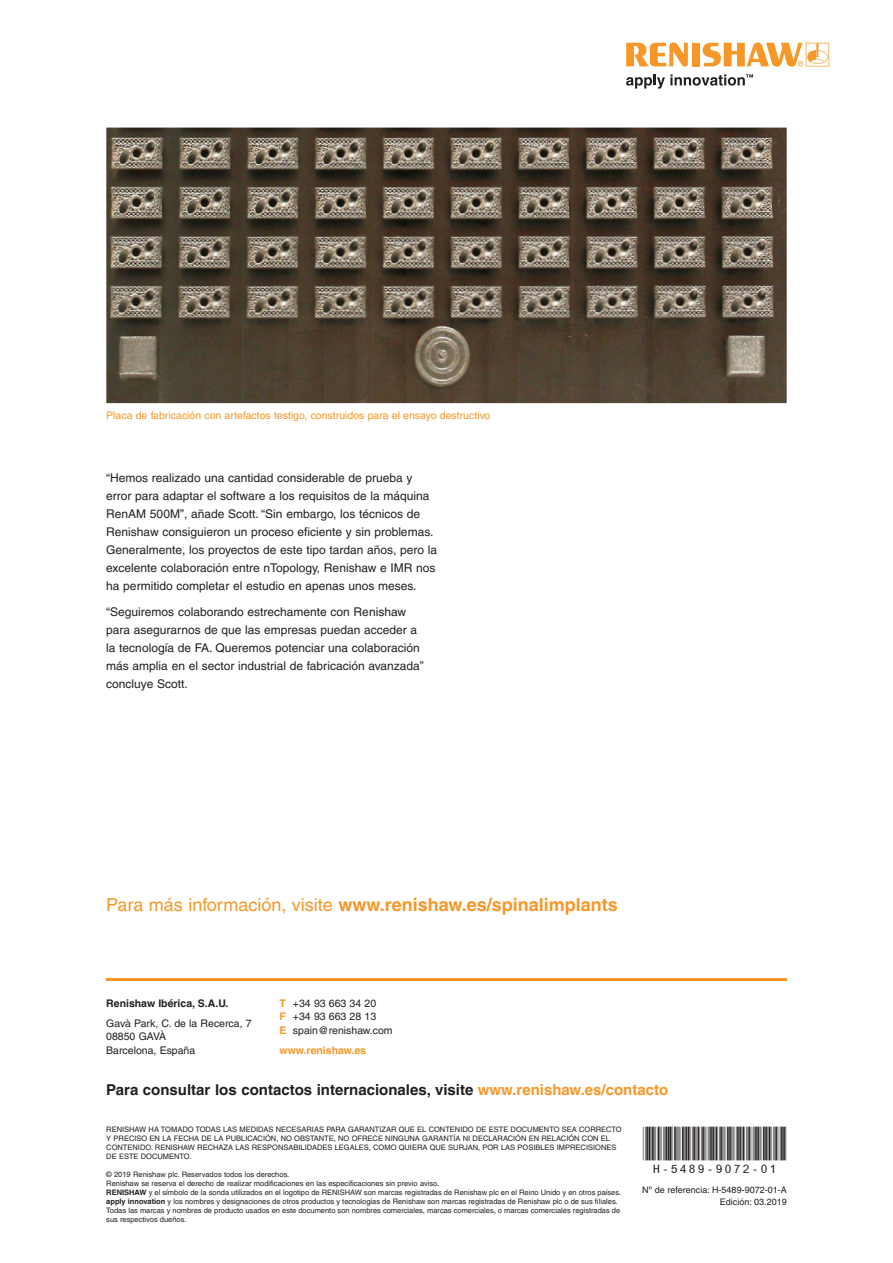
<style>
.page{position:relative;width:893px;height:1263px;background:#fff}
.page>*{position:absolute;margin:0;border:0;box-sizing:border-box;transform-origin:0 0}
.t1{font:48px "MBH16 B";color:#231f20}
.Call_to_action{font:700 18px "Helvetica LT Pro";color:#f79727}
.t2{font:700 15px "Helvetica LT Pro";color:#231f20}
.Main_body_text_8pt{font:12px/18px "Helvetica LT Pro";color:#231f20}
.t3{font:10.5px/13.6px "Helvetica LT Pro";color:#231f20}
.Caption_text_7pt{font:10.5px "Helvetica LT Pro";color:#f79727}
.t4{font:700 10.5px "Helvetica LT Pro";color:#231f20}
.t5{font:700 10.5px "Helvetica LT Pro";color:#f79727}
.t6{font:9px/12px "Helvetica LT Pro";color:#231f20;text-align:right}
.t7{font:7.5px/9px "Helvetica LT Pro";color:#231f20}
.s1{font-weight:400}
.s2{color:#f79727}
.s3{font-weight:700}
.s4{font-weight:700;color:#f79727}
</style>
<div class="page">
<svg style="left:626px;top:43px;width:62px;height:24px"></svg>
<div style="left:692px;top:43px;width:8px;height:23px;background:#f79727"></div>
<svg style="left:703px;top:43px;width:126px;height:24px"></svg>
<svg style="left:626px;top:74px;width:127px;height:15px"></svg>
<hr style="left:106px;top:978px;width:681px;height:2px;background:#f79727">
<img style="left:106px;top:128px;width:681px;height:275px">
<p class="Caption_text_7pt" style="left:106px;top:409px;width:386px">Placa de fabricación con artefactos testigo, construidos para el ensayo destructivo</p>
<p class="Main_body_text_8pt" style="left:106px;top:468px;width:332px">“Hemos realizado una cantidad considerable de prueba y error para adaptar el software a los requisitos de la máquina RenAM 500M”, añade Scott. “Sin embargo, los técnicos de Renishaw consiguieron un proceso eficiente y sin problemas.<br>Generalmente, los proyectos de este tipo tardan años, pero la excelente colaboración entre nTopology, Renishaw e IMR nos ha permitido completar el estudio en apenas unos meses.</p>
<p class="Main_body_text_8pt" style="left:106px;top:603px;width:319px">“Seguiremos colaborando estrechamente con Renishaw para asegurarnos de que las empresas puedan acceder a la tecnología de FA. Queremos potenciar una colaboración más amplia en el sector industrial de fabricación avanzada” concluye Scott.</p>
<p class="Call_to_action" style="left:106px;top:893px;width:513px"><span class="s1">Para más información, visite</span> www.renishaw.es/spinalimplants</p>
<h3 class="t4" style="left:106px;top:997px;width:124px">Renishaw Ibérica, S.A.U.</h3>
<h3 class="t3" style="left:106px;top:1017px;width:147px">Gavà Park, C. de la Recerca, 7<br>08850 GAVÀ<br>Barcelona, España</h3>
<h3 class="t2" style="left:106px;top:1081px;width:563px">Para consultar los contactos internacionales, visite <span class="s2">www.renishaw.es/contacto</span></h3>
<p class="t7" style="left:106px;top:1125px;width:517px">RENISHAW HA TOMADO TODAS LAS MEDIDAS NECESARIAS PARA GARANTIZAR QUE EL CONTENIDO DE ESTE DOCUMENTO SEA CORRECTO Y PRECISO EN LA FECHA DE LA PUBLICACIÓN, NO OBSTANTE, NO OFRECE NINGUNA GARANTÍA NI DECLARACIÓN EN RELACIÓN CON EL CONTENIDO. RENISHAW RECHAZA LAS RESPONSABILIDADES LEGALES, COMO QUIERA QUE SURJAN, POR LAS POSIBLES IMPRECISIONES DE ESTE DOCUMENTO.</p>
<p class="t7" style="left:106px;top:1170px;width:516px">© 2019 Renishaw plc. Reservados todos los derechos.<br>Renishaw se reserva el derecho de realizar modificaciones en las especificaciones sin previo aviso.<br><span class="s3">RENISHAW</span> y el símbolo de la sonda utilizados en el logotipo de RENISHAW son marcas registradas de Renishaw plc en el Reino Unido y en otros países. <span class="s3">apply innovation</span> y los nombres y designaciones de otros productos y tecnologías de Renishaw son marcas registradas de Renishaw plc o de sus filiales.<br>Todas las marcas y nombres de producto usados en este documento son nombres comerciales, marcas comerciales, o marcas comerciales registradas de sus respectivos dueños.</p>
<h3 class="t3" style="left:280px;top:996px;width:115px"><span class="s4">T</span> +34 93 663 34 20<br><span class="s4">F</span> +34 93 663 28 13<br><span class="s4">E</span> spain@renishaw.com</h3>
<h3 class="t5" style="left:280px;top:1044px;width:88px">www.renishaw.es</h3>
<h1 class="t1" style="left:643px;top:1128px;width:145px">*H-5489-9072-01*</h1>
<p class="t6" style="left:642px;top:1183px;width:146px">Nº de referencia: H-5489-9072-01-A<br>Edición: 03.2019</p>
</div>
